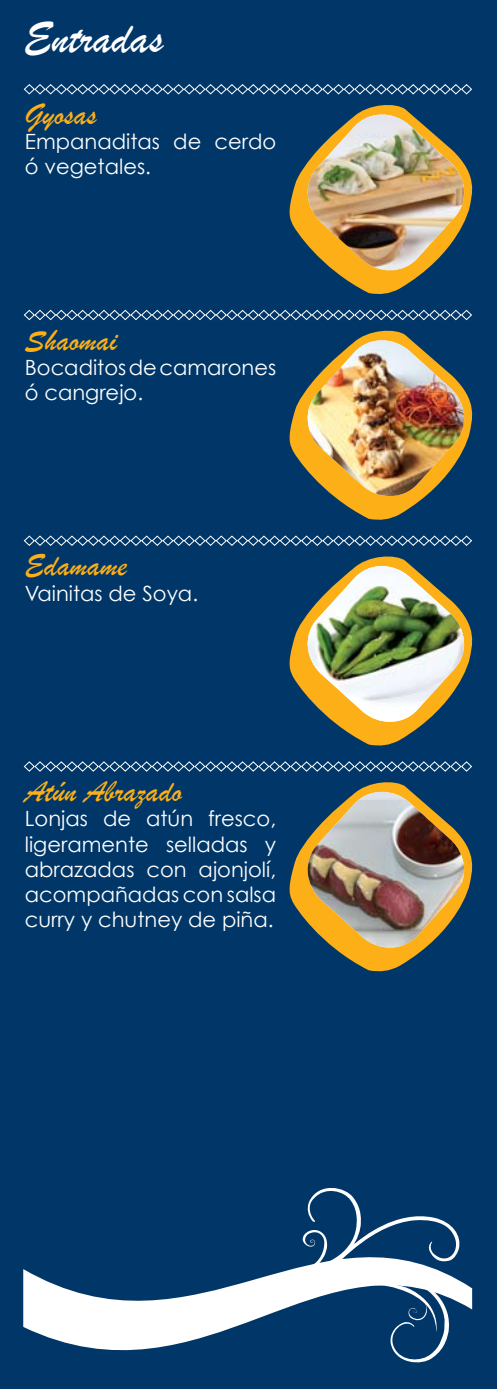
<style>
.page{position:relative;width:497px;height:1389px;background:#fff}
.page>*{position:absolute;margin:0;border:0;box-sizing:border-box;transform-origin:0 0}
.t1{font:45.5px "Brush Script";color:#fff}
.t2{font:31.5px "Brush Script";color:#fcaf17}
.t3{font:21px/25.2px "Century Gothic";color:#fff}
</style>
<div class="page">
<div style="left:0;top:0;width:496px;height:1389px;background:#003768"></div>
<svg style="left:23px;top:1269px;width:448px;height:82px;fill:#fff"></svg>
<svg style="left:292px;top:1188px;width:171px;height:175px"></svg>
<svg style="left:23px;top:84px;width:449px;height:11px"></svg>
<svg style="left:23px;top:309px;width:449px;height:12px"></svg>
<svg style="left:23px;top:535px;width:449px;height:11px"></svg>
<svg style="left:23px;top:761px;width:449px;height:11px"></svg>
<svg style="left:289px;top:105px;width:184px;height:189px"></svg>
<svg style="left:302px;top:111px;width:166px;height:163px"></svg>
<img style="left:305px;top:115px;width:160px;height:155px">
<svg style="left:289px;top:330px;width:184px;height:190px"></svg>
<svg style="left:302px;top:336px;width:166px;height:164px"></svg>
<img style="left:305px;top:340px;width:160px;height:156px">
<svg style="left:289px;top:556px;width:184px;height:190px"></svg>
<svg style="left:302px;top:562px;width:166px;height:164px"></svg>
<img style="left:305px;top:566px;width:160px;height:156px">
<svg style="left:289px;top:782px;width:184px;height:190px"></svg>
<svg style="left:302px;top:788px;width:166px;height:164px"></svg>
<img style="left:305px;top:792px;width:160px;height:157px">
<h1 class="t1" style="left:24px;top:10px;width:141px">Entradas</h1>
<h2 class="t2" style="left:25px;top:95px;width:73px">Gyosas</h2>
<p class="t3" style="left:25px;top:129px;width:252px">Empanaditas de cerdo ó vegetales.</p>
<h2 class="t2" style="left:25px;top:321px;width:93px">Shaomai</h2>
<p class="t3" style="left:25px;top:354px;width:252px">Bocaditos de camarones ó cangrejo.</p>
<h2 class="t2" style="left:25px;top:547px;width:104px">Edamame</h2>
<p class="t3" style="left:25px;top:580px;width:175px">Vainitas de Soya.</p>
<h2 class="t2" style="left:25px;top:772px;width:158px">Atún Abrazado</h2>
<p class="t3" style="left:25px;top:806px;width:252px;text-align:justify">Lonjas de atún fresco, ligeramente selladas y abrazadas con ajonjolí, acompañadas con salsa curry y chutney de piña.</p>
</div>
